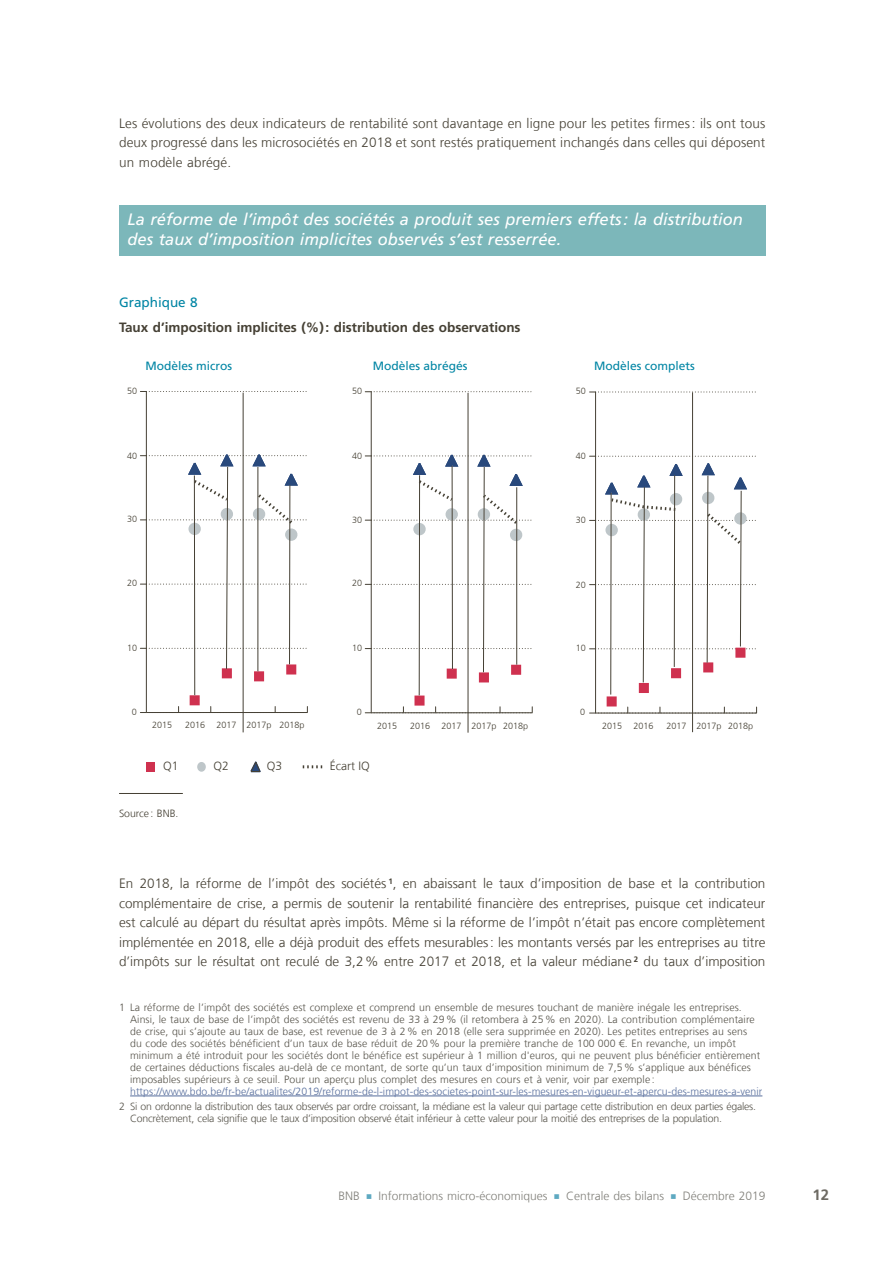
<style>
.page{position:relative;width:893px;height:1263px;background:#fff}
.page>*{position:absolute;margin:0;border:0;box-sizing:border-box;transform-origin:0 0}
.t1{font:italic 16.5px/19.5px "Frutiger LT Com";color:#fff}
.t2{font:700 15px "Frutiger LT Com";color:#6d6a63}
.t3{font:300 13.5px/19.5px "Frutiger LT Com";color:#454034;text-align:justify}
.t4{font:700 13.5px "Frutiger LT Com";color:#454034}
.t5{font:13.5px "Frutiger LT Com";color:#0085a4}
.t6{font:300 12px "Frutiger LT Com";color:#81807a}
.t7{font:12px "Frutiger LT Com";color:#0085a4}
.t8{font:300 12px "Frutiger LT Com";color:#454034}
.t9{font:300 10.5px/12px "Frutiger LT Com";letter-spacing:.01em;color:#57544b}
.t10{font:300 10.5px/12px "Frutiger LT Com";letter-spacing:-.02em;color:#57544b}
.t11{font:300 10.5px "Frutiger LT Com";letter-spacing:.01em;color:#566d9c}
.t12{font:300 10.5px "Frutiger LT Com";color:#454034}
.t13{font:300 9px "Frutiger LT Com";color:#454034}
.s1{color:#5ea9c1}
</style>
<div class="page">
<div style="left:119px;top:206px;width:646px;height:50px;background:#7cb7ba"></div>
<hr style="left:130px;top:1096px;width:632px;height:1px;background:#566d9c">
<svg style="left:140px;top:391px;width:167px;height:1px"></svg>
<svg style="left:140px;top:706px;width:168px;height:7px"></svg>
<div style="left:190px;top:696px;width:9px;height:9px;background:#cf314f"></div>
<div style="left:190px;top:695px;width:10px;height:10px;border:2px solid #cf314f"></div>
<hr style="left:146px;top:391px;width:1px;height:321px;background:#454034">
<hr style="left:146px;top:712px;width:161px;height:1px;background:#454034">
<svg style="left:365px;top:391px;width:167px;height:1px"></svg>
<svg style="left:365px;top:707px;width:168px;height:6px"></svg>
<div style="left:415px;top:696px;width:9px;height:9px;background:#cf314f"></div>
<div style="left:414px;top:695px;width:11px;height:11px;border:2px solid #cf314f"></div>
<hr style="left:371px;top:392px;width:1px;height:321px;background:#454034">
<hr style="left:371px;top:712px;width:161px;height:1px;background:#454034">
<svg style="left:590px;top:392px;width:166px;height:1px"></svg>
<svg style="left:590px;top:707px;width:167px;height:7px"></svg>
<div style="left:607px;top:697px;width:9px;height:9px;background:#cf314f"></div>
<div style="left:607px;top:696px;width:10px;height:10px;border:2px solid #cf314f"></div>
<hr style="left:595px;top:392px;width:1px;height:321px;background:#454034">
<hr style="left:596px;top:713px;width:161px;height:1px;background:#454034">
<div style="left:197px;top:762px;width:9px;height:10px;background:#bec6c9;border-radius:50%"></div>
<svg style="left:250px;top:761px;width:11px;height:12px"></svg>
<svg style="left:303px;top:765px;width:20px;height:3px"></svg>
<svg style="left:140px;top:453px;width:167px;height:242px"></svg>
<hr style="left:289px;top:485px;width:1px;height:179px;background:#454034">
<svg style="left:365px;top:453px;width:167px;height:242px"></svg>
<hr style="left:516px;top:487px;width:1px;height:178px;background:#454034">
<svg style="left:590px;top:456px;width:166px;height:238px"></svg>
<hr style="left:243px;top:393px;width:1px;height:339px;background:#454034">
<hr style="left:468px;top:393px;width:1px;height:340px;background:#454034">
<div style="left:146px;top:762px;width:9px;height:9px;background:#cf314f"></div>
<hr style="left:692px;top:392px;width:1px;height:340px;background:#454034">
<hr style="left:119px;top:793px;width:64px;height:1px;background:#454034">
<p class="t3" style="left:119px;top:113px;width:648px">Les évolutions des deux indicateurs de rentabilité sont davantage en ligne pour les petites firmes: ils ont tous deux progressé dans les microsociétés en 2018 et sont restés pratiquement inchangés dans celles qui déposent un modèle abrégé.</p>
<h1 class="t1" style="left:128px;top:209px;width:617px">La réforme de l’impôt des sociétés a produit ses premiers effets: la distribution des taux d’imposition implicites observés s’est resserrée.</h1>
<p class="t5" style="left:119px;top:294px;width:80px">Graphique 8</p>
<p class="t4" style="left:119px;top:319px;width:403px">Taux d’imposition implicites (%) : distribution des observations</p>
<p class="t13" style="left:127px;top:386px;width:12px">50</p>
<p class="t7" style="left:146px;top:359px;width:88px">Modèles micros</p>
<p class="t7" style="left:373px;top:358px;width:96px">Modèles abrégés</p>
<p class="t7" style="left:594px;top:359px;width:102px">Modèles complets</p>
<p class="t13" style="left:352px;top:386px;width:12px">50</p>
<p class="t13" style="left:576px;top:386px;width:12px">50</p>
<p class="t13" style="left:127px;top:450px;width:12px">40</p>
<p class="t13" style="left:352px;top:450px;width:12px">40</p>
<p class="t13" style="left:576px;top:450px;width:12px">40</p>
<p class="t13" style="left:127px;top:513px;width:12px">30</p>
<p class="t13" style="left:352px;top:515px;width:12px">30</p>
<p class="t13" style="left:576px;top:515px;width:12px">30</p>
<p class="t13" style="left:127px;top:578px;width:12px">20</p>
<p class="t13" style="left:352px;top:578px;width:12px">20</p>
<p class="t13" style="left:576px;top:579px;width:12px">20</p>
<p class="t13" style="left:127px;top:642px;width:12px">10</p>
<p class="t13" style="left:352px;top:642px;width:12px">10</p>
<p class="t13" style="left:576px;top:642px;width:12px">10</p>
<p class="t13" style="left:132px;top:707px;width:7px">0</p>
<p class="t13" style="left:357px;top:707px;width:7px">0</p>
<p class="t13" style="left:580px;top:707px;width:7px">0</p>
<p class="t13" style="left:152px;top:719px;width:22px">2015</p>
<p class="t13" style="left:185px;top:719px;width:22px">2016</p>
<p class="t13" style="left:217px;top:719px;width:90px">2017 2017p 2018p</p>
<p class="t13" style="left:377px;top:721px;width:22px">2015</p>
<p class="t13" style="left:410px;top:721px;width:22px">2016</p>
<p class="t13" style="left:442px;top:721px;width:88px">2017 2017p 2018p</p>
<p class="t13" style="left:602px;top:721px;width:22px">2015</p>
<p class="t13" style="left:634px;top:721px;width:22px">2016</p>
<p class="t13" style="left:667px;top:721px;width:88px">2017 2017p 2018p</p>
<p class="t8" style="left:163px;top:759px;width:17px">Q1</p>
<p class="t8" style="left:214px;top:759px;width:17px">Q2</p>
<p class="t8" style="left:267px;top:759px;width:17px">Q3</p>
<p class="t8" style="left:330px;top:759px;width:41px">Écart IQ</p>
<p class="t12" style="left:119px;top:807px;width:61px">Source : BNB.</p>
<p class="t3" style="left:119px;top:873px;width:648px">En 2018, la réforme de l’impôt des sociétés <sup>1</sup>, en abaissant le taux d’imposition de base et la contribution complémentaire de crise, a permis de soutenir la rentabilité financière des entreprises, puisque cet indicateur est calculé au départ du résultat après impôts. Même si la réforme de l’impôt n’était pas encore complètement implémentée en 2018, elle a déjà produit des effets mesurables: les montants versés par les entreprises au titre d’impôts sur le résultat ont reculé de 3,2% entre 2017 et 2018, et la valeur médiane <sup>2</sup> du taux d’imposition</p>
<p class="t9" style="left:130px;top:1001px;width:632px;text-indent:-11px">1 La réforme de l’impôt des sociétés est complexe et comprend un ensemble de mesures touchant de manière inégale les entreprises.<br>Ainsi, le taux de base de l’impôt des sociétés est revenu de 33 à 29% (il retombera à 25% en 2020). La contribution complémentaire de crise, qui s’ajoute au taux de base, est revenue de 3 à 2% en 2018 (elle sera supprimée en 2020). Les petites entreprises au sens du code des sociétés bénéficient d’un taux de base réduit de 20% pour la première tranche de 100 000 €. En revanche, un impôt minimum a été introduit pour les sociétés dont le bénéfice est supérieur à 1 million d'euros, qui ne peuvent plus bénéficier entièrement de certaines déductions fiscales au-delà de ce montant, de sorte qu’un taux d’imposition minimum de 7,5% s’applique aux bénéfices imposables supérieurs à ce seuil. Pour un aperçu plus complet des mesures en cours et à venir, voir par exemple :</p>
<p class="t11" style="left:130px;top:1085px;width:634px">https://www.bdo.be/fr-be/actualites/2019/reforme-de-l-impot-des-societes-point-sur-les-mesures-en-vigueur-et-apercu-des-mesures-a-venir</p>
<p class="t10" style="left:130px;top:1100px;width:627px;text-indent:-11px">2 Si on ordonne la distribution des taux observés par ordre croissant, la médiane est la valeur qui partage cette distribution en deux parties égales.<br>Concrètement, cela signifie que le taux d’imposition observé était inférieur à cette valeur pour la moitié des entreprises de la population.</p>
<p class="t6" style="left:338px;top:1188px;width:428px">BNB <span class="s1">○</span> Informations micro-économiques <span class="s1">○</span> Centrale des bilans <span class="s1">○</span> Décembre 2019</p>
<h2 class="t2" style="left:812px;top:1186px;width:18px">12</h2>
</div>
